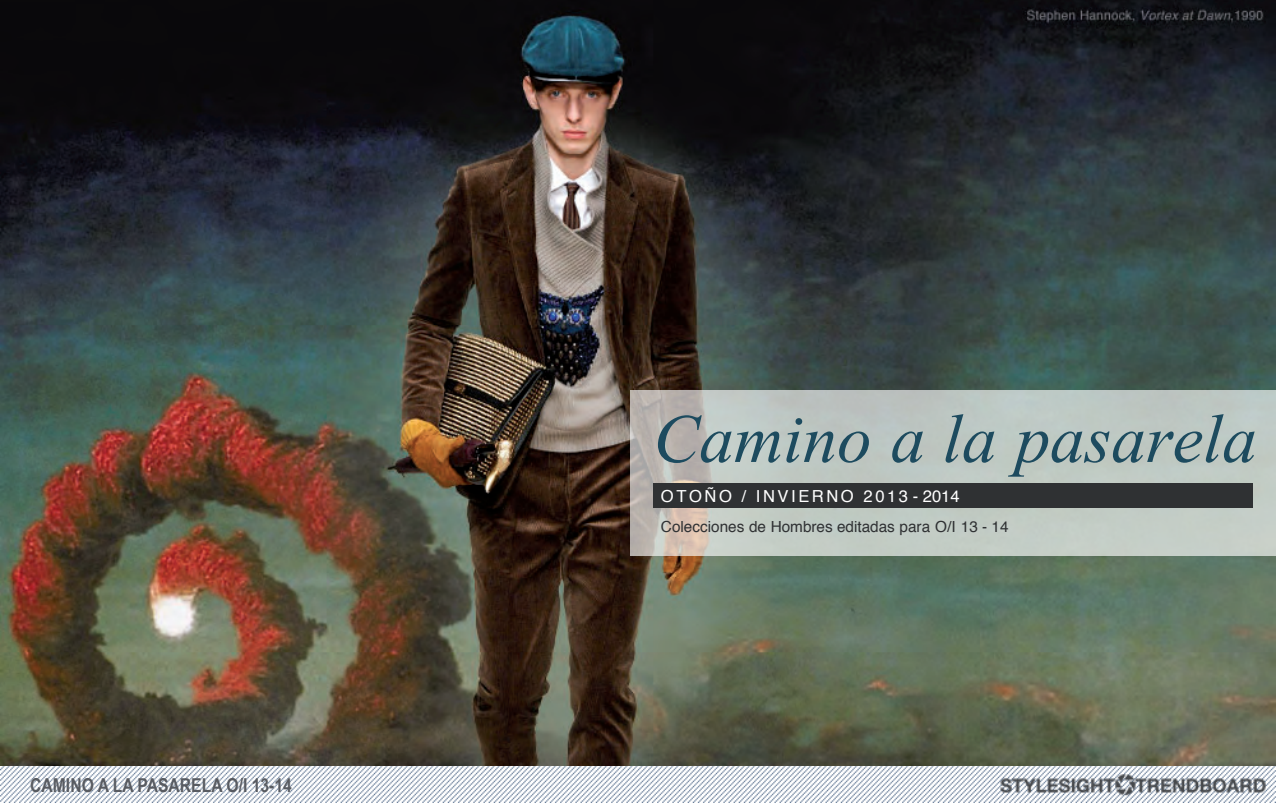
<style>
.page{position:relative;width:1276px;height:804px;background:#fff}
.page>*{position:absolute;margin:0;border:0;box-sizing:border-box;transform-origin:0 0}
.t1{font:italic 68.85px "Times New Roman";color:#1d4b5f}
.t2{font:700 19.12px "Arial Narrow";color:#585b61}
.t3{font:16.65px "Helvetica";letter-spacing:.155em;color:#fff}
.t4{font:15.3px "Helvetica";color:#2f3133}
</style>
<div class="page">
<img style="left:0;top:0;width:1276px;height:802px">
<svg style="left:630px;top:390px;width:646px;height:166px;fill:#bfc9c3"></svg>
<div style="left:653px;top:483px;width:600px;height:25px;background:#2f3133"></div>
<p class="t2" style="left:30px;top:774px;width:263px">CAMINO A LA PASARELA O/I 13-14</p>
<h1 class="t1" style="left:653px;top:391px;width:605px">Camino a la pasarela</h1>
<p class="t3" style="left:661px;top:483px;width:300px">OTOÑO / INVIERNO 2013 - 2014</p>
<p class="t4" style="left:661px;top:515px;width:349px">Colecciones de Hombres editadas para O/I 13 - 14</p>
</div>
